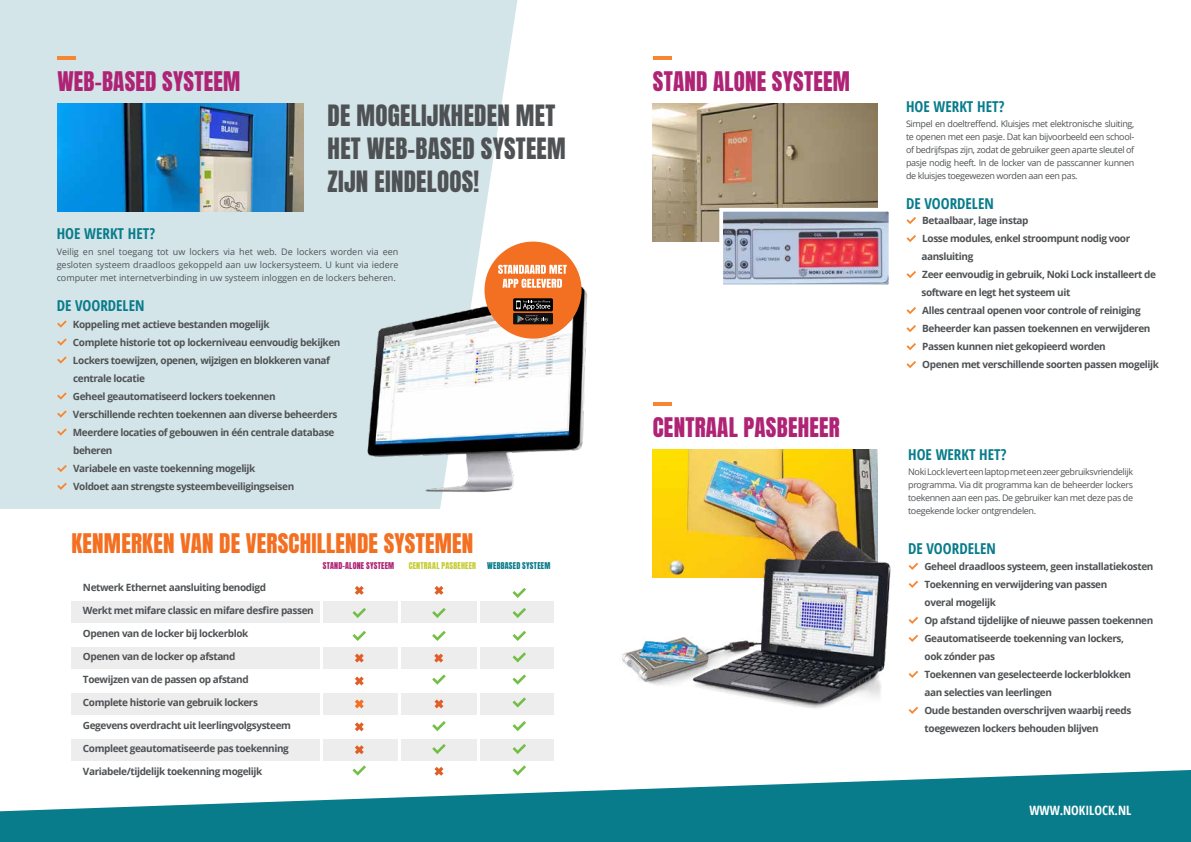
<style>
.page{position:relative;width:1191px;height:842px;background:#fff}
.page>*{position:absolute;margin:0;border:0;box-sizing:border-box;transform-origin:0 0}
.t1{font:25px/33px "Anton";letter-spacing:.01em;color:#4f5254}
.t2{font:23px "Anton";letter-spacing:.01em;color:#af2375}
.t3{font:23px "Anton";letter-spacing:.01em;color:#f36f21}
.t4{font:700 15px "Open Sans Condensed";color:#087c8b}
.t5{font:700 12.9px "Open Sans Condensed";color:#fff}
.t6{font:700 10px/18px "Open Sans";letter-spacing:-.04em;color:#4f5254}
.t7{font:9px/13px "Open Sans";letter-spacing:-.04em;color:#4f5254;text-align:justify}
.t8{font:8px "Anton";letter-spacing:.03em;color:#af2375}
.t9{font:8px "Anton";letter-spacing:.03em;color:#c5cc32}
.t10{font:8px "Anton";letter-spacing:.03em;color:#087c8b}
</style>
<div class="page">
<div style="left:0;top:0;width:517px;height:509px;background:#d4e5e9"></div>
<svg style="left:0;top:770px;width:1191px;height:72px;fill:#087c8b"></svg>
<hr style="left:652px;top:57px;width:19px;height:3px;background:#f68631">
<svg style="left:906px;top:217px;width:10px;height:7px"></svg>
<svg style="left:906px;top:235px;width:10px;height:7px"></svg>
<svg style="left:906px;top:271px;width:10px;height:7px"></svg>
<svg style="left:906px;top:307px;width:10px;height:7px"></svg>
<svg style="left:906px;top:325px;width:10px;height:7px"></svg>
<svg style="left:906px;top:343px;width:10px;height:7px"></svg>
<svg style="left:906px;top:361px;width:10px;height:7px"></svg>
<img style="left:652px;top:103px;width:225px;height:139px">
<img style="left:717px;top:206px;width:172px;height:79px">
<svg style="left:908px;top:563px;width:10px;height:7px"></svg>
<svg style="left:908px;top:581px;width:10px;height:7px"></svg>
<svg style="left:908px;top:617px;width:10px;height:7px"></svg>
<svg style="left:908px;top:635px;width:10px;height:7px"></svg>
<svg style="left:908px;top:671px;width:10px;height:7px"></svg>
<svg style="left:908px;top:707px;width:10px;height:7px"></svg>
<hr style="left:652px;top:403px;width:19px;height:3px;background:#f68631">
<img style="left:652px;top:449px;width:225px;height:107px">
<img style="left:622px;top:556px;width:269px;height:153px">
<hr style="left:57px;top:57px;width:19px;height:3px;background:#f68631">
<img style="left:57px;top:103px;width:246px;height:108px">
<img style="left:350px;top:272px;width:238px;height:228px">
<div style="left:484px;top:241px;width:98px;height:98px;background:#f36f21;border-radius:50%"></div>
<svg style="left:498px;top:265px;width:69px;height:23px"></svg>
<div style="left:513px;top:313px;width:40px;height:11px;background:#111010"></div>
<div style="left:513px;top:298px;width:40px;height:13px;background:#000;border-radius:2px"></div>
<svg style="left:516px;top:300px;width:34px;height:23px"></svg>
<div style="left:71px;top:601px;width:483px;height:22px;background:#ededee"></div>
<div style="left:71px;top:693px;width:483px;height:22px;background:#ededee"></div>
<div style="left:71px;top:647px;width:483px;height:22px;background:#ededee"></div>
<div style="left:71px;top:739px;width:483px;height:21px;background:#ededee"></div>
<svg style="left:355px;top:586px;width:9px;height:9px"></svg>
<svg style="left:355px;top:654px;width:9px;height:8px"></svg>
<svg style="left:355px;top:676px;width:9px;height:9px"></svg>
<svg style="left:355px;top:722px;width:9px;height:9px"></svg>
<svg style="left:355px;top:745px;width:9px;height:9px"></svg>
<svg style="left:355px;top:699px;width:9px;height:9px"></svg>
<svg style="left:434px;top:699px;width:9px;height:9px"></svg>
<svg style="left:434px;top:586px;width:9px;height:9px"></svg>
<hr style="left:398px;top:597px;width:2px;height:172px;background:#fff">
<hr style="left:320px;top:597px;width:2px;height:172px;background:#fff">
<hr style="left:477px;top:597px;width:2px;height:172px;background:#fff">
<svg style="left:512px;top:608px;width:14px;height:10px"></svg>
<svg style="left:512px;top:588px;width:14px;height:10px"></svg>
<svg style="left:512px;top:652px;width:14px;height:10px"></svg>
<svg style="left:512px;top:631px;width:14px;height:10px"></svg>
<svg style="left:512px;top:674px;width:14px;height:11px"></svg>
<svg style="left:512px;top:697px;width:14px;height:11px"></svg>
<svg style="left:512px;top:721px;width:14px;height:10px"></svg>
<svg style="left:512px;top:744px;width:14px;height:10px"></svg>
<svg style="left:512px;top:765px;width:14px;height:11px"></svg>
<svg style="left:432px;top:608px;width:14px;height:10px"></svg>
<svg style="left:432px;top:631px;width:14px;height:10px"></svg>
<svg style="left:432px;top:674px;width:14px;height:11px"></svg>
<svg style="left:432px;top:721px;width:14px;height:10px"></svg>
<svg style="left:432px;top:744px;width:14px;height:10px"></svg>
<svg style="left:352px;top:608px;width:14px;height:10px"></svg>
<svg style="left:352px;top:631px;width:14px;height:10px"></svg>
<svg style="left:352px;top:765px;width:14px;height:11px"></svg>
<svg style="left:434px;top:654px;width:9px;height:8px"></svg>
<svg style="left:434px;top:767px;width:9px;height:9px"></svg>
<svg style="left:57px;top:320px;width:10px;height:8px"></svg>
<svg style="left:57px;top:338px;width:10px;height:8px"></svg>
<svg style="left:57px;top:356px;width:10px;height:8px"></svg>
<svg style="left:57px;top:392px;width:10px;height:8px"></svg>
<svg style="left:57px;top:410px;width:10px;height:8px"></svg>
<svg style="left:57px;top:428px;width:10px;height:8px"></svg>
<svg style="left:57px;top:465px;width:10px;height:7px"></svg>
<svg style="left:57px;top:483px;width:10px;height:7px"></svg>
<h2 class="t2" style="left:57px;top:69px;width:184px">WEB-BASED SYSTEEM</h2>
<h3 class="t4" style="left:57px;top:224px;width:100px">HOE WERKT HET?</h3>
<h1 class="t1" style="left:328px;top:100px;width:240px">DE MOGELIJKHEDEN MET<br>HET WEB-BASED SYSTEEM<br>ZIJN EINDELOOS!</h1>
<p class="t7" style="left:57px;top:245px;width:343px">Veilig en snel toegang tot uw lockers via het web. De lockers worden via een gesloten systeem draadloos gekoppeld aan uw lockersysteem. U kunt via iedere computer met internetverbinding in uw systeem inloggen en de lockers beheren.</p>
<h3 class="t4" style="left:57px;top:295px;width:89px">DE VOORDELEN</h3>
<p class="t6" style="left:73px;top:315px;width:269px">Koppeling met actieve bestanden mogelijk<br>Complete historie tot op lockerniveau eenvoudig bekijken Lockers toewijzen, openen, wijzigen en blokkeren vanaf centrale locatie<br>Geheel geautomatiseerd lockers toekennen Verschillende rechten toekennen aan diverse beheerders Meerdere locaties of gebouwen in één centrale database beheren<br>Variabele en vaste toekenning mogelijk<br>Voldoet aan strengste systeembeveiligingseisen</p>
<h2 class="t3" style="left:71px;top:531px;width:403px">KENMERKEN VAN DE VERSCHILLENDE SYSTEMEN</h2>
<p class="t6" style="left:83px;top:578px;width:185px">Netwerk Ethernet aansluiting benodigd</p>
<p class="t6" style="left:83px;top:601px;width:232px">Werkt met mifare classic en mifare desfire passen</p>
<p class="t6" style="left:83px;top:624px;width:167px">Openen van de locker bij lockerblok</p>
<p class="t6" style="left:83px;top:647px;width:154px">Openen van de locker op afstand</p>
<p class="t6" style="left:83px;top:670px;width:167px">Toewijzen van de passen op afstand</p>
<p class="t6" style="left:83px;top:693px;width:177px">Complete historie van gebruik lockers</p>
<p class="t6" style="left:83px;top:716px;width:210px">Gegevens overdracht uit leerlingvolgsysteem</p>
<p class="t6" style="left:83px;top:739px;width:207px">Compleet geautomatiseerde pas toekenning</p>
<p class="t6" style="left:83px;top:762px;width:181px">Variabele/tijdelijk toekenning mogelijk</p>
<p class="t8" style="left:323px;top:561px;width:73px">STAND-ALONE SYSTEEM</p>
<p class="t9" style="left:409px;top:561px;width:69px">CENTRAAL PASBEHEER</p>
<p class="t10" style="left:487px;top:561px;width:65px">WEBBASED SYSTEEM</p>
<h2 class="t2" style="left:653px;top:69px;width:199px">STAND ALONE SYSTEEM</h2>
<h2 class="t2" style="left:653px;top:416px;width:188px">CENTRAAL PASBEHEER</h2>
<h3 class="t4" style="left:906px;top:96px;width:100px">HOE WERKT HET?</h3>
<p class="t7" style="left:906px;top:117px;width:230px">Simpel en doeltreffend. Kluisjes met elektronische sluiting, te openen met een pasje. Dat kan bijvoorbeeld een school&shy;of bedrijfspas zijn, zodat de gebruiker geen aparte sleutel of pasje nodig heeft. In de locker van de passcanner kunnen de kluisjes toegewezen worden aan een pas.</p>
<h3 class="t4" style="left:906px;top:193px;width:89px">DE VOORDELEN</h3>
<p class="t6" style="left:921px;top:211px;width:239px">Betaalbaar, lage instap<br>Losse modules, enkel stroompunt nodig voor aansluiting<br>Zeer eenvoudig in gebruik, Noki Lock installeert de software en legt het systeem uit<br>Alles centraal openen voor controle of reiniging Beheerder kan passen toekennen en verwijderen Passen kunnen niet gekopieerd worden<br>Openen met verschillende soorten passen mogelijk</p>
<h3 class="t4" style="left:908px;top:444px;width:100px">HOE WERKT HET?</h3>
<p class="t7" style="left:908px;top:465px;width:226px">Noki Lock levert een laptop met een zeer gebruiksvriendelijk programma. Via dit programma kan de beheerder lockers toekennen aan een pas. De gebruiker kan met deze pas de toegekende locker ontgrendelen.</p>
<h3 class="t4" style="left:908px;top:538px;width:89px">DE VOORDELEN</h3>
<p class="t6" style="left:924px;top:557px;width:231px">Geheel draadloos systeem, geen installatiekosten Toekenning en verwijdering van passen<br>overal mogelijk<br>Op afstand tijdelijke of nieuwe passen toekennen Geautomatiseerde toekenning van lockers,<br>ook zónder pas<br>Toekennen van geselecteerde lockerblokken<br>aan selecties van leerlingen<br>Oude bestanden overschrijven waarbij reeds toegewezen lockers behouden blijven</p>
<p class="t5" style="left:1029px;top:801px;width:103px">WWW.NOKILOCK.NL</p>
</div>
